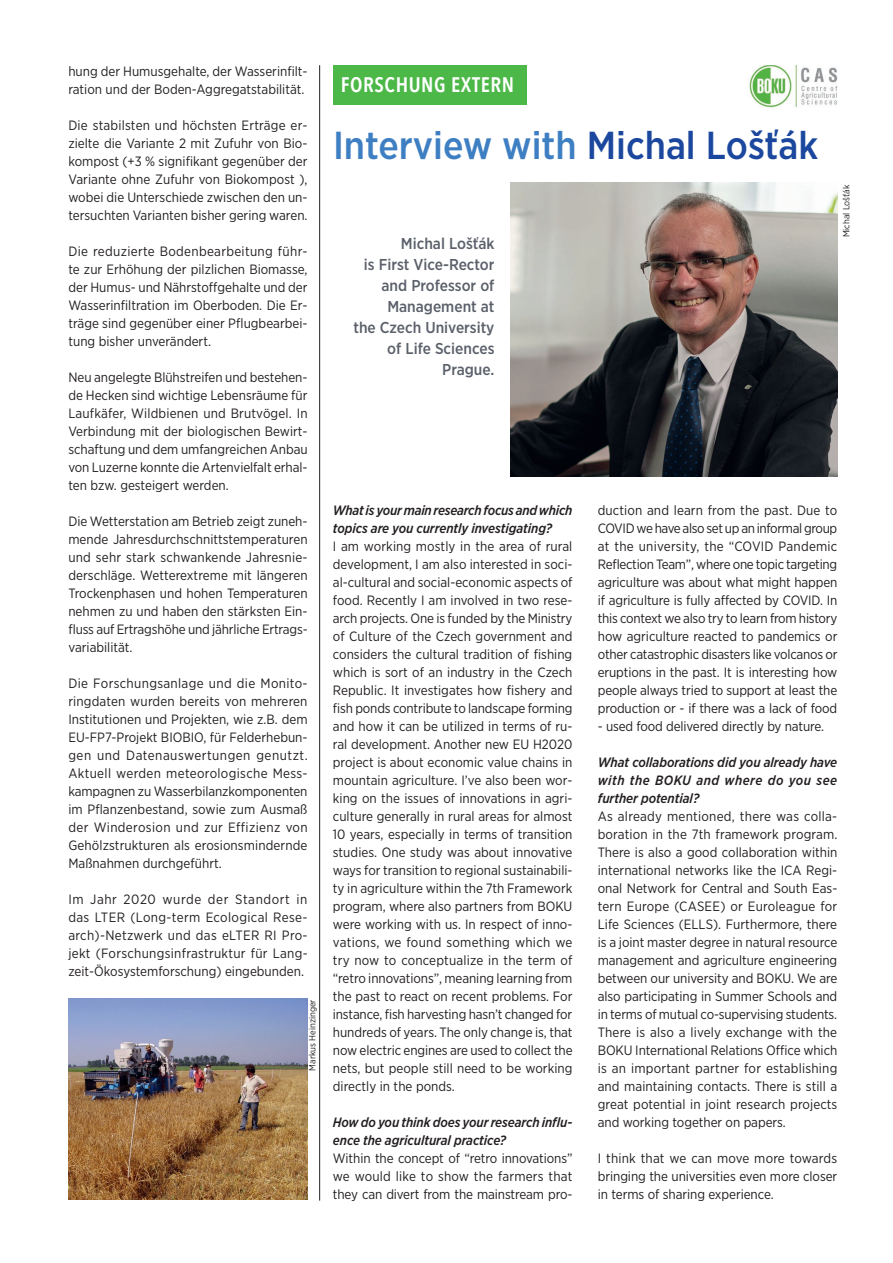
<style>
.page{position:relative;width:893px;height:1263px;background:#fff}
.page>*{position:absolute;margin:0;border:0;box-sizing:border-box;transform-origin:0 0}
.t1{font:500 39px "Gotham Narrow";color:#3d7fc2}
.t2{font:600 21px "Avenir Next Condensed";letter-spacing:.03em;color:#fff}
.t3{font:500 15.75px/21px "Gotham Narrow";color:#5b606a;text-align:right}
.t4{font:13.5px/18px "Gotham Narrow";color:#231f20;text-align:justify}
.t5{font:italic 500 13.5px/18px "Gotham Narrow";letter-spacing:-.005em;color:#231f20}
.t6{font:9px "Gotham Narrow";color:#231f20}
.s1{color:#1b489e}
</style>
<div class="page">
<div style="left:333px;top:65px;width:194px;height:40px;background:#4cb848"></div>
<hr style="left:319px;top:65px;width:1px;height:1135px;background:#231f20">
<img style="left:749px;top:65px;width:89px;height:42px">
<img style="left:510px;top:183px;width:327px;height:293px">
<img style="left:68px;top:998px;width:240px;height:201px">
<p class="t4" style="left:68px;top:62px;width:241px">hung der Humusgehalte, der Wasserinfilt&shy;ration und der Boden-Aggregatstabilität.</p>
<p class="t4" style="left:68px;top:116px;width:241px">Die stabilsten und höchsten Erträge er&shy;zielte die Variante 2 mit Zufuhr von Bio&shy;kompost (+3 % signifikant gegenüber der Variante ohne Zufuhr von Biokompost ), wobei die Unterschiede zwischen den un&shy;tersuchten Varianten bisher gering waren.</p>
<p class="t4" style="left:68px;top:242px;width:241px">Die reduzierte Bodenbearbeitung führ&shy;te zur Erhöhung der pilzlichen Biomasse, der Humus- und Nährstoffgehalte und der Wasserinfiltration im Oberboden. Die Er&shy;träge sind gegenüber einer Pflugbearbei&shy;tung bisher unverändert.</p>
<p class="t4" style="left:68px;top:368px;width:241px">Neu angelegte Blühstreifen und bestehen&shy;de Hecken sind wichtige Lebensräume für Laufkäfer, Wildbienen und Brutvögel. In Verbindung mit der biologischen Bewirt&shy;schaftung und dem umfangreichen Anbau von Luzerne konnte die Artenvielfalt erhal&shy;ten bzw. gesteigert werden.</p>
<p class="t4" style="left:68px;top:512px;width:241px">Die Wetterstation am Betrieb zeigt zuneh&shy;mende Jahresdurchschnittstemperaturen und sehr stark schwankende Jahresnie&shy;derschläge. Wetterextreme mit längeren Trockenphasen und hohen Temperaturen nehmen zu und haben den stärksten Ein&shy;fluss auf Ertragshöhe und jährliche Ertrags&shy;variabilität.</p>
<p class="t4" style="left:68px;top:674px;width:241px">Die Forschungsanlage und die Monito&shy;ringdaten wurden bereits von mehreren Institutionen und Projekten, wie z.B. dem EU-FP7-Projekt BIOBIO, für Felderhebun&shy;gen und Datenauswertungen genutzt.<br>Aktuell werden meteorologische Mess&shy;kampagnen zu Wasserbilanzkomponenten im Pflanzenbestand, sowie zum Ausmaß der Winderosion und zur Effizienz von Gehölzstrukturen als erosionsmindernde Maßnahmen durchgeführt.</p>
<p class="t4" style="left:68px;top:890px;width:241px">Im Jahr 2020 wurde der Standort in das LTER (Long-term Ecological Rese&shy;arch)-Netzwerk und das eLTER RI Pro&shy;jekt (Forschungsinfrastruktur für Lang&shy;zeit-Ökosystemforschung) eingebunden.</p>
<p class="t6" style="left:307px;top:1071px;width:73px;rotate:-90deg">Markus Heinzinger</p>
<h2 class="t2" style="left:341px;top:67px;width:175px">FORSCHUNG EXTERN</h2>
<h1 class="t1" style="left:333px;top:121px;width:487px">Interview with <span class="s1">Michal Lošťák</span></h1>
<p class="t3" style="left:353px;top:233px;width:143px">Michal Lošťák<br>is First Vice-Rector and Professor of<br>Management at<br>the Czech University of Life Sciences<br>Prague.</p>
<p class="t6" style="left:841px;top:237px;width:54px;rotate:-90deg">Michal Lošťák</p>
<p class="t5" style="left:333px;top:501px;width:241px">What is your main research focus and which topics are you currently investigating?</p>
<p class="t4" style="left:333px;top:537px;width:241px">I am working mostly in the area of rural development, I am also interested in soci&shy;al-cultural and social-economic aspects of food. Recently I am involved in two rese&shy;arch projects. One is funded by the Ministry of Culture of the Czech government and considers the cultural tradition of fishing which is sort of an industry in the Czech Republic. It investigates how fishery and fish ponds contribute to landscape forming and how it can be utilized in terms of ru&shy;ral development. Another new EU H2020 project is about economic value chains in mountain agriculture. I’ve also been wor&shy;king on the issues of innovations in agri&shy;culture generally in rural areas for almost 10 years, especially in terms of transition studies. One study was about innovative ways for transition to regional sustainabili&shy;ty in agriculture within the 7th Framework program, where also partners from BOKU were working with us. In respect of inno&shy;vations, we found something which we try now to conceptualize in the term of “retro innovations”, meaning learning from the past to react on recent problems. For instance, fish harvesting hasn’t changed for hundreds of years. The only change is, that now electric engines are used to collect the nets, but people still need to be working directly in the ponds.</p>
<p class="t5" style="left:333px;top:1113px;width:241px">How do you think does your research influ&shy;ence the agricultural practice?</p>
<p class="t4" style="left:333px;top:1148px;width:241px">Within the concept of “retro innovations” we would like to show the farmers that they can divert from the mainstream pro-</p>
<p class="t4" style="left:598px;top:500px;width:241px">duction and learn from the past. Due to COVID we have also set up an informal group at the university, the “COVID Pandemic Reflection Team”, where one topic targeting agriculture was about what might happen if agriculture is fully affected by COVID. In this context we also try to learn from history how agriculture reacted to pandemics or other catastrophic disasters like volcanos or eruptions in the past. It is interesting how people always tried to support at least the production or - if there was a lack of food</p>
<p class="t4" style="left:598px;top:716px;width:228px">- used food delivered directly by nature.</p>
<p class="t5" style="left:598px;top:753px;width:241px;text-align:justify">What collaborations did you already have with the BOKU and where do you see further potential?</p>
<p class="t4" style="left:598px;top:806px;width:241px">As already mentioned, there was colla&shy;boration in the 7th framework program.<br>There is also a good collaboration within international networks like the ICA Regi&shy;onal Network for Central and South Eas&shy;tern Europe (CASEE) or Euroleague for Life Sciences (ELLS). Furthermore, there is a joint master degree in natural resource management and agriculture engineering between our university and BOKU. We are also participating in Summer Schools and in terms of mutual co-supervising students.<br>There is also a lively exchange with the BOKU International Relations Office which is an important partner for establishing and maintaining contacts. There is still a great potential in joint research projects and working together on papers.</p>
<p class="t4" style="left:598px;top:1148px;width:241px">I think that we can move more towards bringing the universities even more closer in terms of sharing experience.</p>
</div>
